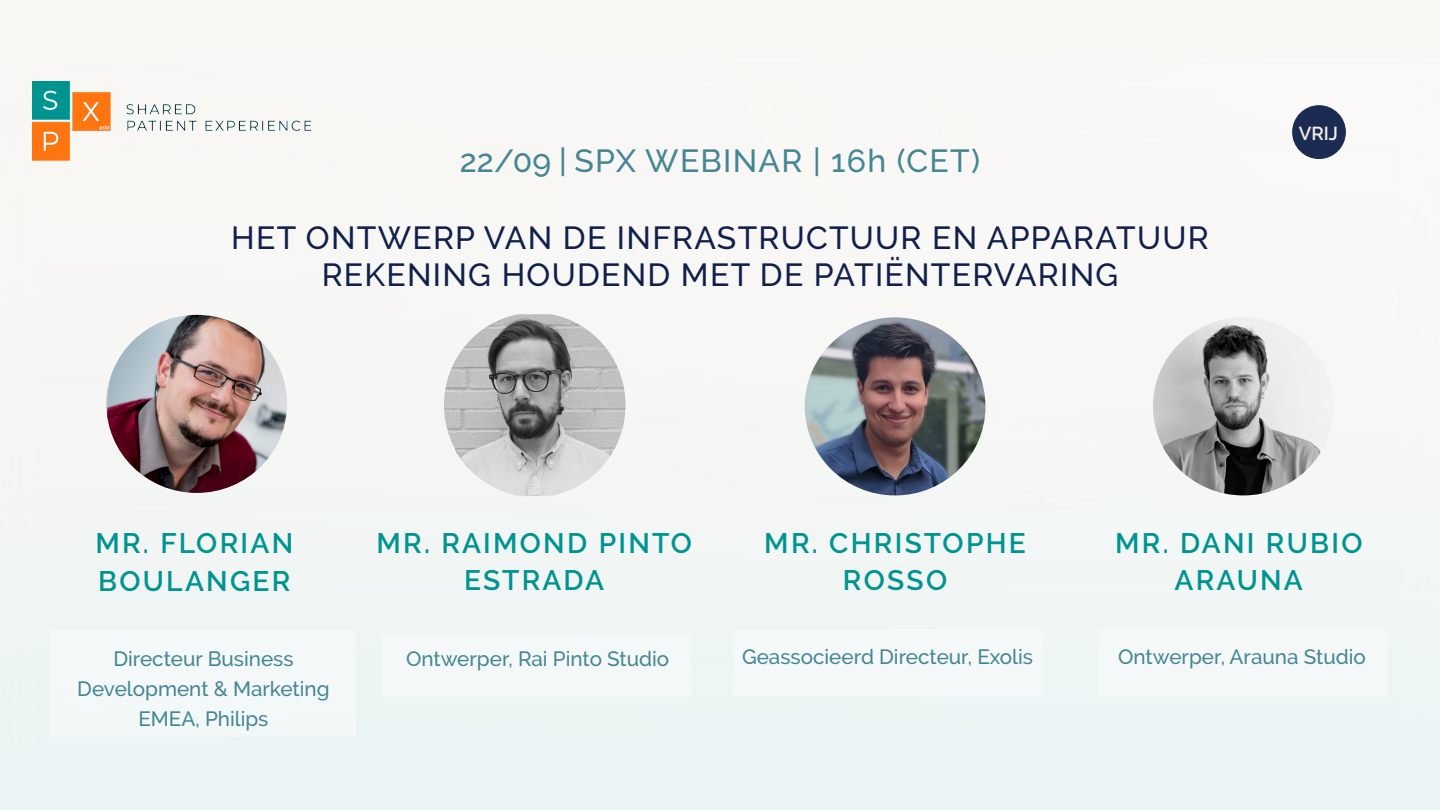
<style>
.page{position:relative;width:1440px;height:810px;background:#fff}
.page>*{position:absolute;margin:0;border:0;box-sizing:border-box;transform-origin:0 0}
.t1{font:500 31.88px/37.5px "Raleway";letter-spacing:.04em;color:#10204a;text-align:center}
.t2{font:500 31.88px "Raleway";letter-spacing:.04em;color:#448693}
.t3{font:600 28.12px/37.5px "Raleway";letter-spacing:.08em;color:#009491;text-align:center}
.t4{font:500 20.62px/30px "Raleway";color:#448693;text-align:center}
.t5{font:600 18.75px "Raleway";color:#f4efe9}
</style>
<div class="page">
<img style="left:0;top:57px;width:1440px;height:697px">
<img style="left:33px;top:82px;width:281px;height:82px">
<div style="left:1292px;top:105px;width:54px;height:54px;background:#1b2b52;border-radius:50%"></div>
<div style="left:50px;top:629px;width:306px;height:107px;background:#f4f8f8"></div>
<div style="left:383px;top:635px;width:308px;height:62px;background:#f4f8f8"></div>
<div style="left:733px;top:629px;width:309px;height:66px;background:#f4f8f8"></div>
<div style="left:1099px;top:629px;width:288px;height:66px;background:#f4f8f8"></div>
<img style="left:106px;top:315px;width:181px;height:178px">
<img style="left:805px;top:317px;width:180px;height:178px">
<img style="left:1153px;top:317px;width:181px;height:178px">
<div style="left:0;top:0;width:1440px;height:57px;background:#f8f7f3"></div>
<div style="left:0;top:754px;width:1440px;height:56px;background:#eaf4f5"></div>
<img style="left:444px;top:314px;width:182px;height:182px">
<p class="t2" style="left:460px;top:142px;width:522px">22/09 | SPX WEBINAR | 16h (CET)</p>
<p class="t1" style="left:231px;top:219px;width:979px">HET ONTWERP VAN DE INFRASTRUCTUUR EN APPARATUUR<br>REKENING HOUDEND MET DE PATIËNTERVARING</p>
<p class="t5" style="left:1299px;top:122px;width:41px">VRIJ</p>
<p class="t3" style="left:95px;top:525px;width:199px;text-align:left">MR. FLORIAN<br>BOULANGER</p>
<p class="t3" style="left:377px;top:524px;width:317px">MR. RAIMOND PINTO<br>ESTRADA</p>
<p class="t3" style="left:764px;top:524px;width:263px">MR. CHRISTOPHE<br>ROSSO</p>
<p class="t3" style="left:1115px;top:524px;width:249px">MR. DANI RUBIO<br>ARAUNA</p>
<p class="t4" style="left:77px;top:644px;width:254px">Directeur Business<br>Development &amp; Marketing<br>EMEA, Philips</p>
<p class="t4" style="left:406px;top:644px;width:265px">Ontwerper, Rai Pinto Studio</p>
<p class="t4" style="left:742px;top:642px;width:293px">Geassocieerd Directeur, Exolis</p>
<p class="t4" style="left:1118px;top:642px;width:249px">Ontwerper, Arauna Studio</p>
</div>
